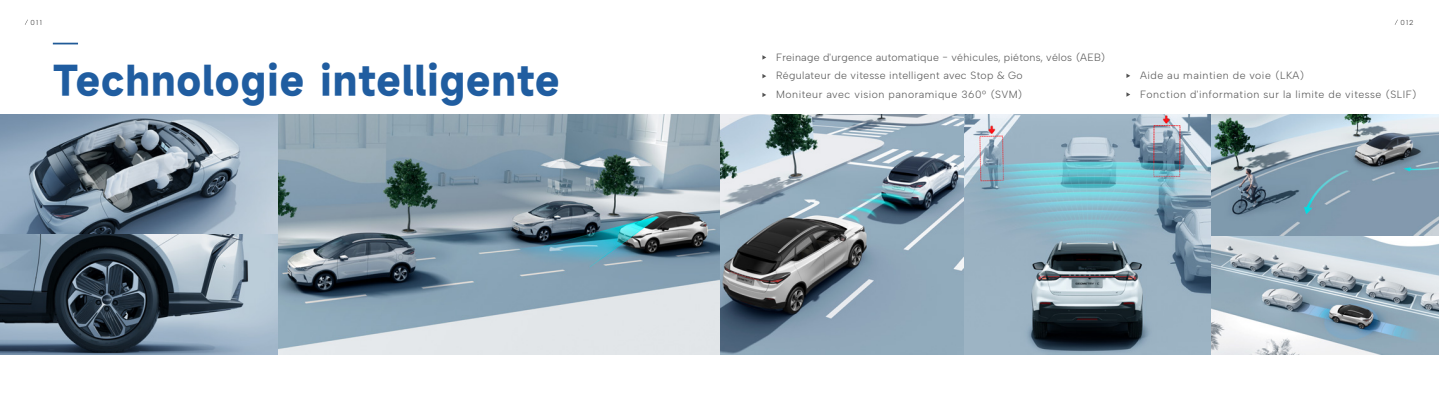
<style>
.page{position:relative;width:1439px;height:397px;background:#fff}
.page>*{position:absolute;margin:0;border:0;box-sizing:border-box;transform-origin:0 0}
.t1{font:700 38.5px "Mi Sans";letter-spacing:.025em;color:#205da0}
.t2{font:300 10.5px/18.4px "Albert Sans";letter-spacing:.035em;color:#545454}
.t3{font:300 7.17px "Albert Sans";color:#303030}
</style>
<div class="page">
<img style="left:0;top:115px;width:1439px;height:240px">
<svg style="left:1126px;top:74px;width:4px;height:4px"></svg>
<svg style="left:1126px;top:92px;width:4px;height:5px"></svg>
<svg style="left:762px;top:55px;width:4px;height:5px"></svg>
<svg style="left:762px;top:74px;width:4px;height:4px"></svg>
<svg style="left:762px;top:93px;width:4px;height:4px"></svg>
<svg style="left:53px;top:43px;width:25px;height:1px"></svg>
<p class="t3" style="left:31px;top:18px;width:13px">011</p>
<p class="t3" style="left:1400px;top:18px;width:15px">012</p>
<h1 class="t1" style="left:53px;top:46px;width:508px">Technologie intelligente</h1>
<p class="t2" style="left:776px;top:48px;width:331px">Freinage d'urgence automatique - véhicules, piétons, vélos (AEB)<br>Régulateur de vitesse intelligent avec Stop &amp; Go</p>
<p class="t2" style="left:776px;top:85px;width:248px">Moniteur avec vision panoramique 360° (SVM)</p>
<p class="t2" style="left:1140px;top:66px;width:279px">Aide au maintien de voie (LKA)<br>Fonction d'information sur la limite de vitesse (SLIF)</p>
</div>
